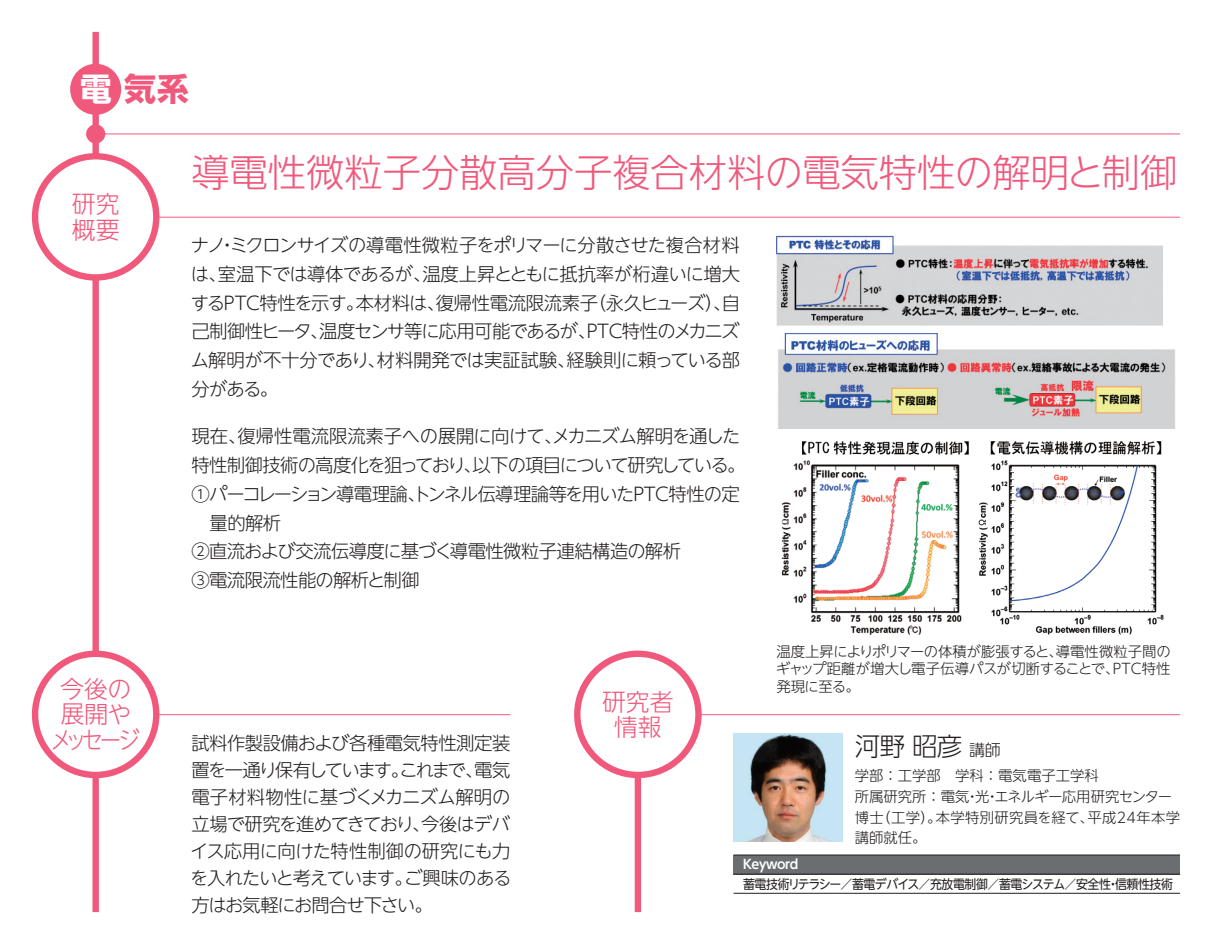
<style>
.page{position:relative;width:1212px;height:944px;background:#fff}
.page>*{position:absolute;margin:0;border:0;box-sizing:border-box;transform-origin:0 0}
.t1{font:300 38.25px "UD Shin Go NT Pr 6 N";color:#f0597c}
.t2{font:700 31.95px "UD Shin Go NT Pr 6 N";color:#f0597c}
.t3{font:300 25.43px "UD Shin Go NT Pr 6 N";color:#231f20}
.t4{font:300 23.85px/25.4px "UD Shin Go NT Pr 6 N";letter-spacing:-.09em;color:#f0597c;text-align:center}
.t5{font:300 23.85px/25.4px "UD Shin Go NT Pr 6 N";color:#f0597c}
.t6{font:300 18.22px/28.8px "UD Shin Go NT Pr 6 N";letter-spacing:-.035em;color:#231f20}
.t7{font:300 18.22px "UD Shin Go NT Pr 6 N";letter-spacing:-.06em;color:#231f20}
.t8{font:300 18.22px/27px "UD Shin Go NT Pr 6 N";letter-spacing:-.07em;color:#231f20}
.t9{font:300 18.22px "UD Shin Go NT Pr 6 N";letter-spacing:-.005em;color:#231f20}
.t10{font:300 18.22px "UD Shin Go NT Pr 6 N";letter-spacing:-.055em;color:#231f20}
.t11{font:300 15.97px "UD Shin Go NT Pr 6 N";color:#231f20}
.t12{font:300 14.4px/20.7px "UD Shin Go NT Pr 6 N";color:#231f20}
.t13{font:300 14.4px/17.6px "UD Shin Go NT Pr 6 N";letter-spacing:-.03em;color:#231f20}
.t14{font:300 14.4px "UD Shin Go NT Pr 6 N";letter-spacing:.025em;color:#231f20}
.t15{font:12.83px "UD Shin Go NT Pr 6 N";letter-spacing:-.03em;color:#231f20;scale:.93 1}
.t16{font:700 12.83px "UD Shin Go NT Pr 6 N De";letter-spacing:-.03em;color:#fff}
.s1{color:#fff}
</style>
<div class="page">
<hr style="left:96px;top:134px;width:1084px;height:1px;background:#f0597c">
<div style="left:92px;top:32px;width:7px;height:880px;background:#f0597c"></div>
<div style="left:70px;top:64px;width:51px;height:51px;background:#f0597c;border-radius:50%"></div>
<div style="left:86px;top:124px;width:19px;height:20px;background:#f0597c;border-radius:50%"></div>
<hr style="left:96px;top:217px;width:1084px;height:1px;background:#f0597c">
<hr style="left:96px;top:714px;width:414px;height:1px;background:#f0597c">
<hr style="left:638px;top:714px;width:542px;height:1px;background:#f0597c">
<div style="left:635px;top:676px;width:6px;height:236px;background:#f0597c"></div>
<div style="left:35px;top:156px;width:121px;height:121px;background:#fff;border-radius:50%"></div>
<div style="left:32px;top:153px;width:127px;height:128px;border:6px solid #f0597c;border-radius:50%"></div>
<div style="left:35px;top:654px;width:121px;height:121px;background:#fff;border-radius:50%"></div>
<div style="left:32px;top:651px;width:127px;height:127px;border:6px solid #f0597c;border-radius:50%"></div>
<div style="left:577px;top:654px;width:121px;height:121px;background:#fff;border-radius:50%"></div>
<div style="left:574px;top:651px;width:128px;height:127px;border:6px solid #f0597c;border-radius:50%"></div>
<img style="left:733px;top:733px;width:109px;height:109px">
<div style="left:733px;top:855px;width:447px;height:19px;background:#6c6d70"></div>
<hr style="left:733px;top:855px;width:447px;height:1px;background:#231f20">
<hr style="left:733px;top:874px;width:447px;height:1px;background:#231f20">
<hr style="left:733px;top:893px;width:447px;height:1px;background:#231f20">
<img style="left:781px;top:441px;width:383px;height:195px">
<img style="left:776px;top:235px;width:386px;height:91px">
<img style="left:778px;top:334px;width:398px;height:95px">
<h2 class="t2" style="left:80px;top:63px;width:111px"><span class="s1">電</span>気系</h2>
<h3 class="t5" style="left:72px;top:191px;width:49px">研究概要</h3>
<h3 class="t4" style="left:50px;top:675px;width:91px">今後の展開やメッセージ</h3>
<h1 class="t1" style="left:191px;top:141px;width:988px">導電性微粒子分散高分子複合材料の電気特性の解明と制御</h1>
<p class="t6" style="left:191px;top:230px;width:550px">ナノミクロンサイズの導電性微粒子をポリマーに分散させた複合材料</p>
<p class="t6" style="left:218px;top:230px;width:20px">・</p>
<p class="t6" style="left:218px;top:259px;width:215px">室温下では導体であるが、</p>
<p class="t6" style="left:422px;top:259px;width:319px">温度上昇とともに抵抗率が桁違いに増大</p>
<p class="t6" style="left:191px;top:259px;width:38px">は、</p>
<p class="t6" style="left:588px;top:288px;width:145px">（永久ヒューズ）、</p>
<p class="t6" style="left:722px;top:288px;width:20px">自</p>
<p class="t6" style="left:356px;top:288px;width:244px">本材料は復帰性電流限流素子</p>
<p class="t10" style="left:191px;top:288px;width:175px">するPTC特性を示す。</p>
<p class="t6" style="left:427px;top:288px;width:20px">、</p>
<p class="t7" style="left:191px;top:317px;width:406px">己制御性ヒータ温度センサ等に応用可能であるが、</p>
<p class="t6" style="left:587px;top:316px;width:154px">PTC特性のメカニズ</p>
<p class="t6" style="left:310px;top:316px;width:20px">、</p>
<p class="t9" style="left:191px;top:345px;width:386px">ム解明が不十分であり材料開発では実証試験、</p>
<p class="t7" style="left:567px;top:345px;width:175px">経験則に頼っている部</p>
<p class="t6" style="left:368px;top:345px;width:20px">、</p>
<p class="t6" style="left:191px;top:374px;width:88px">分がある。</p>
<p class="t6" style="left:237px;top:421px;width:504px">復帰性電流限流素子への展開に向けてメカニズム解明を通した</p>
<p class="t6" style="left:191px;top:421px;width:556px">現在、<br>特性制御技術の高度化を狙っており以下の項目について研究している。</p>
<p class="t6" style="left:544px;top:421px;width:20px">、</p>
<p class="t6" style="left:191px;top:450px;width:550px;text-indent:272px">、<br>①パーコレーション導電理論トンネル伝導理論等を用いたPTC特性の定</p>
<p class="t6" style="left:407px;top:479px;width:20px">、</p>
<p class="t6" style="left:191px;top:508px;width:491px;text-indent:18px">量的解析<br>②直流および交流伝導度に基づく導電性微粒子連結構造の解析<br>③電流限流性能の解析と制御</p>
<p class="t12" style="left:776px;top:640px;width:396px">温度上昇によりポリマーの体積が膨張すると導電性微粒子間の</p>
<p class="t12" style="left:1048px;top:640px;width:16px">、</p>
<p class="t6" style="left:191px;top:729px;width:321px;line-height:27px">試料作製設備および各種電気特性測定装置を一通り保有していますこれまで電気</p>
<p class="t6" style="left:191px;top:756px;width:321px;line-height:27px;text-indent:200px">。<br>電子材料物性に基づくメカニズム解明の立場で研究を進めてきており今後はデバ</p>
<p class="t6" style="left:465px;top:755px;width:20px">、</p>
<p class="t6" style="left:412px;top:809px;width:20px">、</p>
<p class="t6" style="left:190px;top:836px;width:322px">イス応用に向けた特性制御の研究にも力</p>
<p class="t6" style="left:404px;top:863px;width:109px">ご興味のある</p>
<p class="t8" style="left:190px;top:864px;width:244px">を入れたいと考えています。方はお気軽にお問合せ下さい。</p>
<h3 class="t5" style="left:602px;top:688px;width:73px;text-align:center">研究者情報</h3>
<p class="t13" style="left:776px;top:660px;width:345px">ギャップ距離が増大し電子伝導パスが切断することで、発現に至る。</p>
<p class="t12" style="left:1113px;top:658px;width:59px">PTC特性</p>
<h3 class="t3" style="left:855px;top:726px;width:109px">河野昭彦</h3>
<p class="t12" style="left:855px;top:765px;width:319px">学部：工学部　学科：電気電子工学科<br>所属研究所：電気光エネルギー応用研究センター</p>
<p class="t11" style="left:969px;top:737px;width:33px">講師</p>
<p class="t12" style="left:965px;top:786px;width:36px">・・</p>
<p class="t12" style="left:876px;top:806px;width:67px">（工学）。</p>
<p class="t14" style="left:936px;top:805px;width:160px">本学特別研究員を経て、</p>
<p class="t14" style="left:1087px;top:805px;width:94px">平成24年本学</p>
<p class="t12" style="left:855px;top:806px;width:73px">博士<br>講師就任。</p>
<p class="t16" style="left:743px;top:854px;width:57px">Keyword</p>
<p class="t15" style="left:743px;top:873px;width:464px">蓄電技術リテラシー／蓄電デバイス／充放電制御／蓄電システム／安全性信頼性技術</p>
<p class="t15" style="left:1107px;top:873px;width:14px">・</p>
</div>
